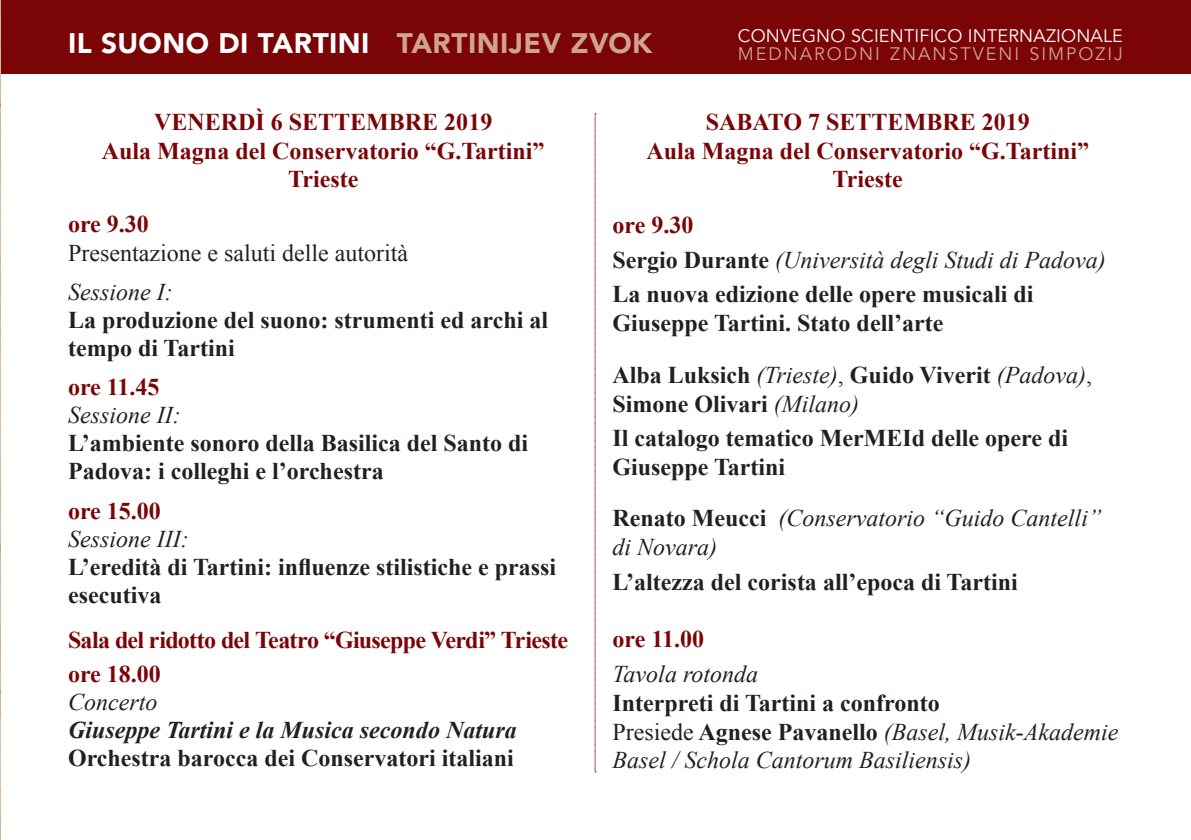
<style>
.page{position:relative;width:1191px;height:840px;background:#fff}
.page>*{position:absolute;margin:0;border:0;box-sizing:border-box;transform-origin:0 0}
.t1{font:900 28px "Avenir LT Std";letter-spacing:.015em;color:#fff}
.t2{font:700 24px/34.4px "Times New Roman";color:#231f20}
.t3{font:italic 24px/28.8px "Times New Roman";color:#231f20}
.t4{font:700 24px/28.8px "Times New Roman";color:#7a0406;text-align:center}
.t5{font:700 24px/33.6px "Times New Roman";letter-spacing:-.03em;color:#7a0406}
.t6{font:italic 700 24px "Times New Roman";color:#231f20}
.t7{font:24px "Times New Roman";color:#231f20}
.t8{font:18px "Avenir LT Std";letter-spacing:.01em;color:#fff}
.t9{font:18px "Avenir LT Std";letter-spacing:.11em;color:#cfa291}
.s1{color:#cfa291}
.s2{color:#7a0406}
.s3{font-weight:400;font-style:italic}
.s4{font-weight:400}
.s5{font-weight:700;font-style:normal}
.s6{font-style:normal}
</style>
<div class="page">
<div style="left:0;top:0;width:1191px;height:74px;background:#7a0406"></div>
<svg style="left:595px;top:113px;width:1px;height:659px"></svg>
<img style="left:0;top:0;width:1px;height:839px">
<p class="t1" style="left:68px;top:26px;width:586px">IL SUONO DI TARTINI <span class="s1">TARTINIJEV ZVOK</span></p>
<p class="t8" style="left:738px;top:25px;width:386px">CONVEGNO SCIENTIFICO INTERNAZIONALE</p>
<p class="t9" style="left:738px;top:43px;width:386px">MEDNARODNI ZNANSTVENI SIMPOZIJ</p>
<p class="t4" style="left:102px;top:107px;width:444px">VENERDÌ 6 SETTEMBRE 2019<br>Aula Magna del Conservatorio “G.Tartini”<br>Trieste</p>
<p class="t4" style="left:68px;top:209px;width:82px">ore 9.30</p>
<p class="t7" style="left:68px;top:236px;width:341px">Presentazione e saluti delle autorità</p>
<p class="t3" style="left:68px;top:277px;width:106px">Sessione I:</p>
<p class="t2" style="left:68px;top:305px;width:481px;line-height:28px">La produzione del suono: strumenti ed archi al tempo di Tartini</p>
<p class="t4" style="left:68px;top:372px;width:93px">ore 11.45</p>
<p class="t3" style="left:68px;top:400px;width:114px">Sessione II:</p>
<p class="t2" style="left:68px;top:428px;width:462px;line-height:28px">L’ambiente sonoro della Basilica del Santo di<br>Padova: i colleghi e l’orchestra</p>
<p class="t4" style="left:68px;top:495px;width:94px">ore 15.00</p>
<p class="t3" style="left:68px;top:523px;width:122px">Sessione III:</p>
<p class="t2" style="left:68px;top:552px;width:490px;line-height:28px">L’eredità di Tartini: influenze stilistiche e prassi esecutiva</p>
<p class="t5" style="left:68px;top:622px;width:501px">Sala del ridotto del Teatro “Giuseppe Verdi” Trieste ore 18.00</p>
<p class="t3" style="left:68px;top:686px;width:91px">Concerto</p>
<p class="t6" style="left:68px;top:712px;width:450px">Giuseppe Tartini e la Musica secondo Natura</p>
<p class="t2" style="left:68px;top:739px;width:447px">Orchestra barocca dei Conservatori italiani</p>
<p class="t4" style="left:646px;top:107px;width:444px">SABATO 7 SETTEMBRE 2019<br>Aula Magna del Conservatorio “G.Tartini”<br>Trieste</p>
<p class="t2" style="left:612px;top:207px;width:495px"><span class="s2">ore 9.30<br></span>Sergio Durante <span class="s3">(Università degli Studi di Padova)<br></span>La nuova edizione delle opere musicali di</p>
<p class="t2" style="left:612px;top:296px;width:481px;line-height:51.4px">Giuseppe Tartini. Stato dell’arte<br>Alba Luksich <span class="s3">(Trieste)</span><span class="s4">,</span> Guido Viverit <span class="s3">(Padova)</span><span class="s4">,</span></p>
<p class="t2" style="left:612px;top:385px;width:457px">Simone Olivari <span class="s3">(Milano)<br></span>Il catalogo tematico MerMEId delle opere di</p>
<p class="t3" style="left:612px;top:440px;width:490px;line-height:51.4px"><span class="s5">Giuseppe Tartini<br>Renato Meucci</span> (Conservatorio “Guido Cantelli”</p>
<p class="t3" style="left:612px;top:532px;width:106px">di Novara)</p>
<p class="t2" style="left:612px;top:563px;width:407px">L’altezza del corista all’epoca di Tartini</p>
<p class="t4" style="left:612px;top:624px;width:93px">ore 11.00</p>
<p class="t3" style="left:612px;top:658px;width:147px">Tavola rotonda</p>
<p class="t3" style="left:612px;top:687px;width:507px"><span class="s5">Interpreti di Tartini a confronto<br></span><span class="s6">Presiede</span> <span class="s5">Agnese Pavanello</span> (Basel, Musik-Akademie<br>Basel / Schola Cantorum Basiliensis)</p>
</div>
